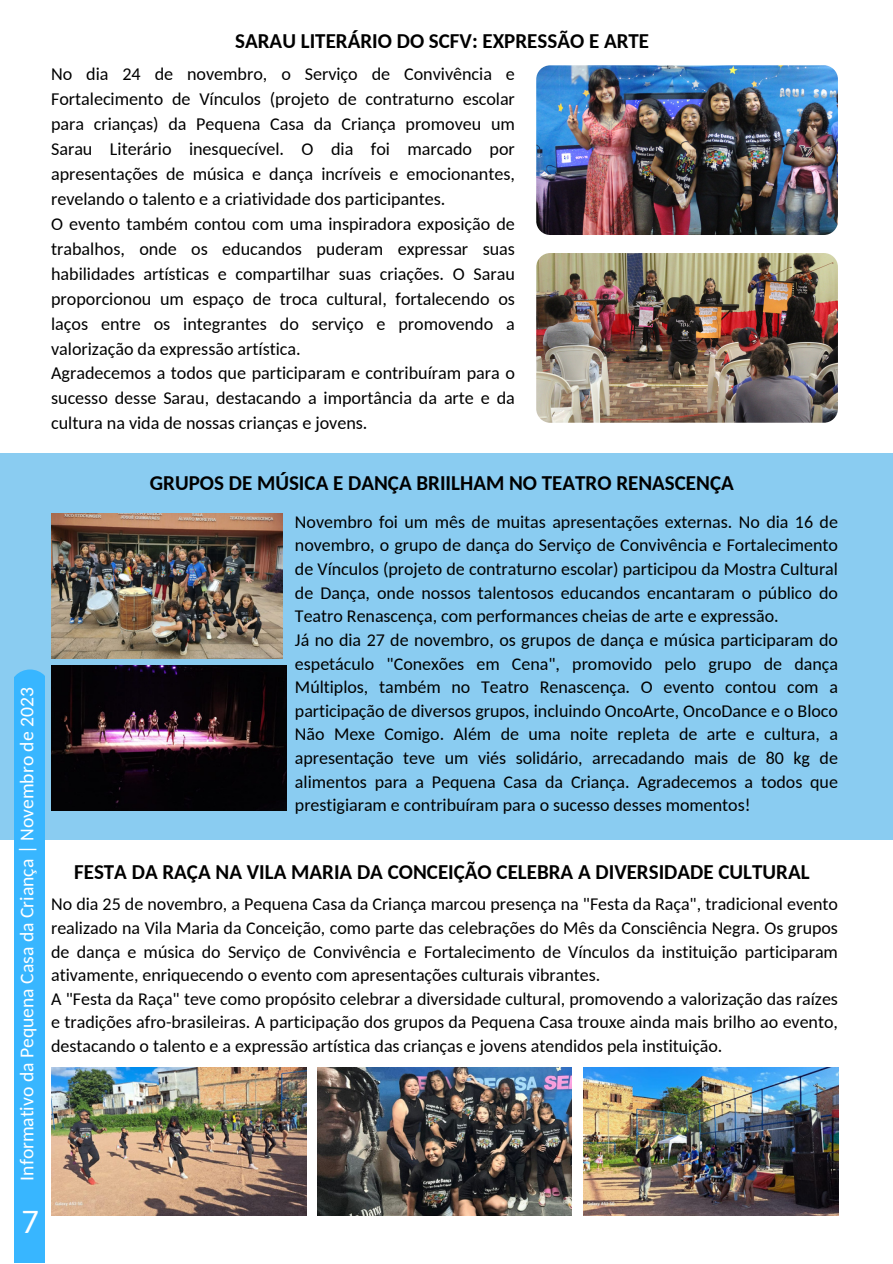
<style>
.page{position:relative;width:893px;height:1264px;background:#fff}
.page>*{position:absolute;margin:0;border:0;box-sizing:border-box;transform-origin:0 0}
.t1{font:34.5px "Carlito";color:#fff}
.t2{font:700 21px "Carlito";color:#000}
.t3{font:19.65px "Carlito";color:#fff}
.t4{font:18.15px/24.9px "Carlito";color:#000;text-align:justify}
.t5{font:18px/23.5px "Carlito";color:#000;text-align:justify}
</style>
<div class="page">
<div style="left:0;top:453px;width:892px;height:386px;background:#8accf1"></div>
<div style="left:14px;top:669px;width:30px;height:593px;background:#38b6ff"></div>
<img style="left:536px;top:253px;width:301px;height:170px;border-radius:14px">
<img style="left:536px;top:65px;width:301px;height:170px;border-radius:14px">
<img style="left:51px;top:513px;width:232px;height:145px">
<img style="left:51px;top:665px;width:235px;height:145px">
<img style="left:318px;top:1067px;width:254px;height:148px">
<img style="left:51px;top:1067px;width:255px;height:148px">
<img style="left:583px;top:1067px;width:255px;height:148px">
<p class="t2" style="left:235px;top:32px;width:415px">SARAU LITERÁRIO DO SCFV: EXPRESSÃO E ARTE</p>
<p class="t4" style="left:51px;top:63px;width:465px">No dia 24 de novembro, o Serviço de Convivência e Fortalecimento de Vínculos (projeto de contraturno escolar para crianças) da Pequena Casa da Criança promoveu um Sarau Literário inesquecível. O dia foi marcado por apresentações de música e dança incríveis e emocionantes, revelando o talento e a criatividade dos participantes.</p>
<p class="t4" style="left:51px;top:213px;width:465px">O evento também contou com uma inspiradora exposição de trabalhos, onde os educandos puderam expressar suas habilidades artísticas e compartilhar suas criações. O Sarau proporcionou um espaço de troca cultural, fortalecendo os laços entre os integrantes do serviço e promovendo a valorização da expressão artística.</p>
<p class="t4" style="left:51px;top:362px;width:465px">Agradecemos a todos que participaram e contribuíram para o sucesso desse Sarau, destacando a importância da arte e da cultura na vida de nossas crianças e jovens.</p>
<p class="t3" style="left:19px;top:1180px;width:495px;rotate:-90deg">Informativo da Pequena Casa da Criança | Novembro de 2023</p>
<p class="t1" style="left:21px;top:1207px;width:19px">7</p>
<p class="t2" style="left:150px;top:474px;width:585px">GRUPOS DE MÚSICA E DANÇA BRIILHAM NO TEATRO RENASCENÇA</p>
<p class="t5" style="left:295px;top:511px;width:544px">Novembro foi um mês de muitas apresentações externas. No dia 16 de novembro, o grupo de dança do Serviço de Convivência e Fortalecimento de Vínculos (projeto de contraturno escolar) participou da Mostra Cultural de Dança, onde nossos talentosos educandos encantaram o público do Teatro Renascença, com performances cheias de arte e expressão.</p>
<p class="t5" style="left:295px;top:629px;width:544px">Já no dia 27 de novembro, os grupos de dança e música participaram do espetáculo "Conexões em Cena", promovido pelo grupo de dança Múltiplos, também no Teatro Renascença. O evento contou com a participação de diversos grupos, incluindo OncoArte, OncoDance e o Bloco Não Mexe Comigo. Além de uma noite repleta de arte e cultura, a apresentação teve um viés solidário, arrecadando mais de 80 kg de alimentos para a Pequena Casa da Criança. Agradecemos a todos que prestigiaram e contribuíram para o sucesso desses momentos!</p>
<p class="t2" style="left:74px;top:863px;width:737px">FESTA DA RAÇA NA VILA MARIA DA CONCEIÇÃO CELEBRA A DIVERSIDADE CULTURAL</p>
<p class="t5" style="left:51px;top:894px;width:788px">No dia 25 de novembro, a Pequena Casa da Criança marcou presença na "Festa da Raça", tradicional evento realizado na Vila Maria da Conceição, como parte das celebrações do Mês da Consciência Negra. Os grupos de dança e música do Serviço de Convivência e Fortalecimento de Vínculos da instituição participaram ativamente, enriquecendo o evento com apresentações culturais vibrantes.</p>
<p class="t5" style="left:51px;top:988px;width:788px">A "Festa da Raça" teve como propósito celebrar a diversidade cultural, promovendo a valorização das raízes e tradições afro-brasileiras. A participação dos grupos da Pequena Casa trouxe ainda mais brilho ao evento, destacando o talento e a expressão artística das crianças e jovens atendidos pela instituição.</p>
</div>
